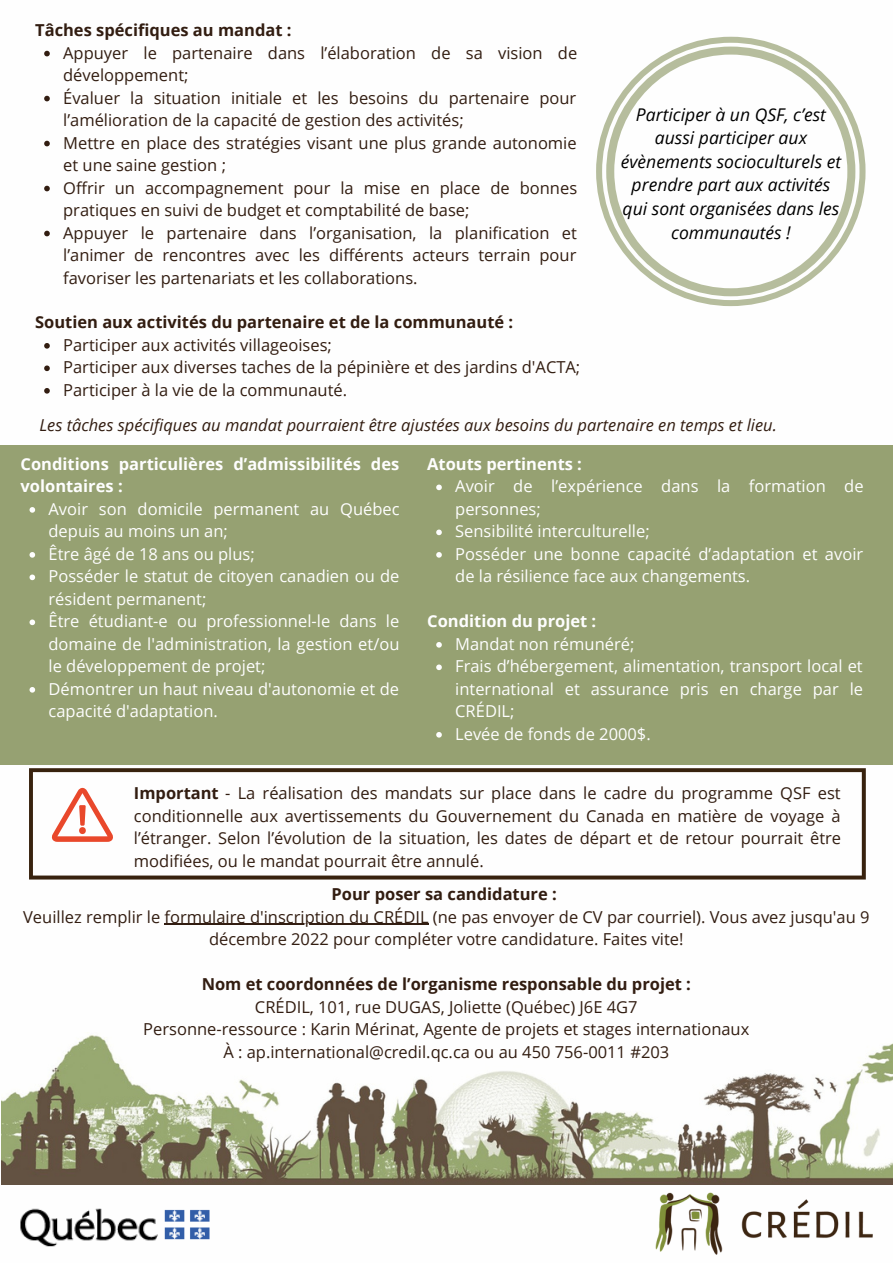
<style>
.page{position:relative;width:893px;height:1264px;background:#fff}
.page>*{position:absolute;margin:0;border:0;box-sizing:border-box;transform-origin:0 0}
.t1{font:italic 17.55px/23.5px "Open Sans";color:#000;text-align:center}
.t2{font:16.5px/22.5px "Open Sans";color:#321d11}
.t3{font:16.5px/22.5px "Open Sans";color:#fefefe}
.t4{font:700 16.5px "Open Sans";color:#321d11}
.t5{font:700 16.5px/22.5px "Open Sans";color:#fefefe}
.t6{font:italic 16.5px "Open Sans";color:#321d11}
.s1{font-weight:700}
</style>
<div class="page">
<img style="left:1px;top:1035px;width:891px;height:149px">
<div style="left:0;top:445px;width:892px;height:320px;background:#96a172"></div>
<svg style="left:596px;top:37px;width:269px;height:269px"></svg>
<svg style="left:44px;top:343px;width:6px;height:5px"></svg>
<svg style="left:44px;top:365px;width:6px;height:6px"></svg>
<svg style="left:44px;top:388px;width:6px;height:5px"></svg>
<svg style="left:30px;top:507px;width:5px;height:5px"></svg>
<svg style="left:30px;top:552px;width:5px;height:5px"></svg>
<svg style="left:30px;top:574px;width:5px;height:6px"></svg>
<svg style="left:30px;top:619px;width:5px;height:6px"></svg>
<svg style="left:30px;top:687px;width:5px;height:5px"></svg>
<svg style="left:436px;top:484px;width:6px;height:6px"></svg>
<svg style="left:436px;top:529px;width:6px;height:6px"></svg>
<svg style="left:436px;top:552px;width:6px;height:5px"></svg>
<svg style="left:436px;top:642px;width:6px;height:5px"></svg>
<svg style="left:436px;top:664px;width:6px;height:6px"></svg>
<svg style="left:436px;top:732px;width:6px;height:5px"></svg>
<hr style="left:164px;top:923px;width:264px;height:2px;background:#321d11">
<svg style="left:29px;top:768px;width:836px;height:111px"></svg>
<svg style="left:52px;top:788px;width:61px;height:53px"></svg>
<div style="left:79px;top:827px;width:7px;height:7px;background:#e9482b;border-radius:50%"></div>
<img style="left:20px;top:1208px;width:190px;height:39px">
<img style="left:634px;top:1184px;width:258px;height:71px">
<svg style="left:44px;top:51px;width:6px;height:5px"></svg>
<svg style="left:44px;top:96px;width:6px;height:5px"></svg>
<svg style="left:44px;top:141px;width:6px;height:5px"></svg>
<svg style="left:44px;top:186px;width:6px;height:5px"></svg>
<svg style="left:44px;top:231px;width:6px;height:5px"></svg>
<p class="t4" style="left:35px;top:19px;width:258px">Tâches spécifiques au mandat :</p>
<p class="t2" style="left:63px;top:41px;width:515px">Appuyer le partenaire dans l’élaboration de sa vision de développement;<br>Évaluer la situation initiale et les besoins du partenaire pour l’amélioration de la capacité de gestion des activités;<br>Mettre en place des stratégies visant une plus grande autonomie et une saine gestion ;<br>Offrir un accompagnement pour la mise en place de bonnes pratiques en suivi de budget et comptabilité de base;<br>Appuyer le partenaire dans l’organisation, la planification et l’animer de rencontres avec les différents acteurs terrain pour favoriser les partenariats et les collaborations.</p>
<p class="t4" style="left:35px;top:311px;width:479px">Soutien aux activités du partenaire et de la communauté :</p>
<p class="t2" style="left:63px;top:333px;width:518px">Participer aux activités villageoises;<br>Participer aux diverses taches de la pépinière et des jardins d'ACTA;<br>Participer à la vie de la communauté.</p>
<p class="t1" style="left:620px;top:102px;width:222px">Participer à un QSF, c’est aussi participer aux évènements socioculturels et prendre part aux activités qui sont organisées dans les communautés !</p>
<p class="t6" style="left:39px;top:413px;width:738px">Les tâches spécifiques au mandat pourraient être ajustées aux besoins du partenaire en temps et lieu.</p>
<p class="t5" style="left:21px;top:452px;width:380px">Conditions particulières d’admissibilités des volontaires :</p>
<p class="t3" style="left:49px;top:497px;width:352px">Avoir son domicile permanent au Québec depuis au moins un an;<br>Être âgé de 18 ans ou plus;<br>Posséder le statut de citoyen canadien ou de résident permanent;<br>Être étudiant-e ou professionnel-le dans le domaine de l'administration, la gestion et/ou le développement de projet;<br>Démontrer un haut niveau d'autonomie et de capacité d'adaptation.</p>
<p class="t5" style="left:427px;top:452px;width:156px">Atouts pertinents :</p>
<p class="t3" style="left:455px;top:475px;width:410px">Avoir de l’expérience dans la formation de personnes;<br>Sensibilité interculturelle;<br>Posséder une bonne capacité d’adaptation et avoir de la résilience face aux changements.</p>
<p class="t5" style="left:427px;top:609px;width:170px">Condition du projet :</p>
<p class="t3" style="left:455px;top:632px;width:409px">Mandat non rémunéré;<br>Frais d’hébergement, alimentation, transport local et international et assurance pris en charge par le<br>CRÉDIL;<br>Levée de fonds de 2000$.</p>
<p class="t2" style="left:134px;top:781px;width:708px;text-align:justify"><span class="s1">Important</span> - La réalisation des mandats sur place dans le cadre du programme QSF est conditionnelle aux avertissements du Gouvernement du Canada en matière de voyage à l’étranger. Selon l’évolution de la situation, les dates de départ et de retour pourrait être modifiées, ou le mandat pourrait être annulé.</p>
<p class="t4" style="left:331px;top:882px;width:227px">Pour poser sa candidature :</p>
<p class="t2" style="left:23px;top:905px;width:847px;text-align:center">Veuillez remplir le formulaire d'inscription du CRÉDIL (ne pas envoyer de CV par courriel). Vous avez jusqu'au 9 décembre 2022 pour compléter votre candidature. Faites vite!</p>
<p class="t4" style="left:202px;top:972px;width:490px">Nom et coordonnées de l’organisme responsable du projet :</p>
<p class="t2" style="left:143px;top:995px;width:607px;text-align:center">CRÉDIL, 101, rue DUGAS, Joliette (Québec) J6E 4G7<br>Personne-ressource : Karin Mérinat, Agente de projets et stages internationaux<br>À : ap.international@credil.qc.ca ou au 450 756-0011 #203</p>
</div>
